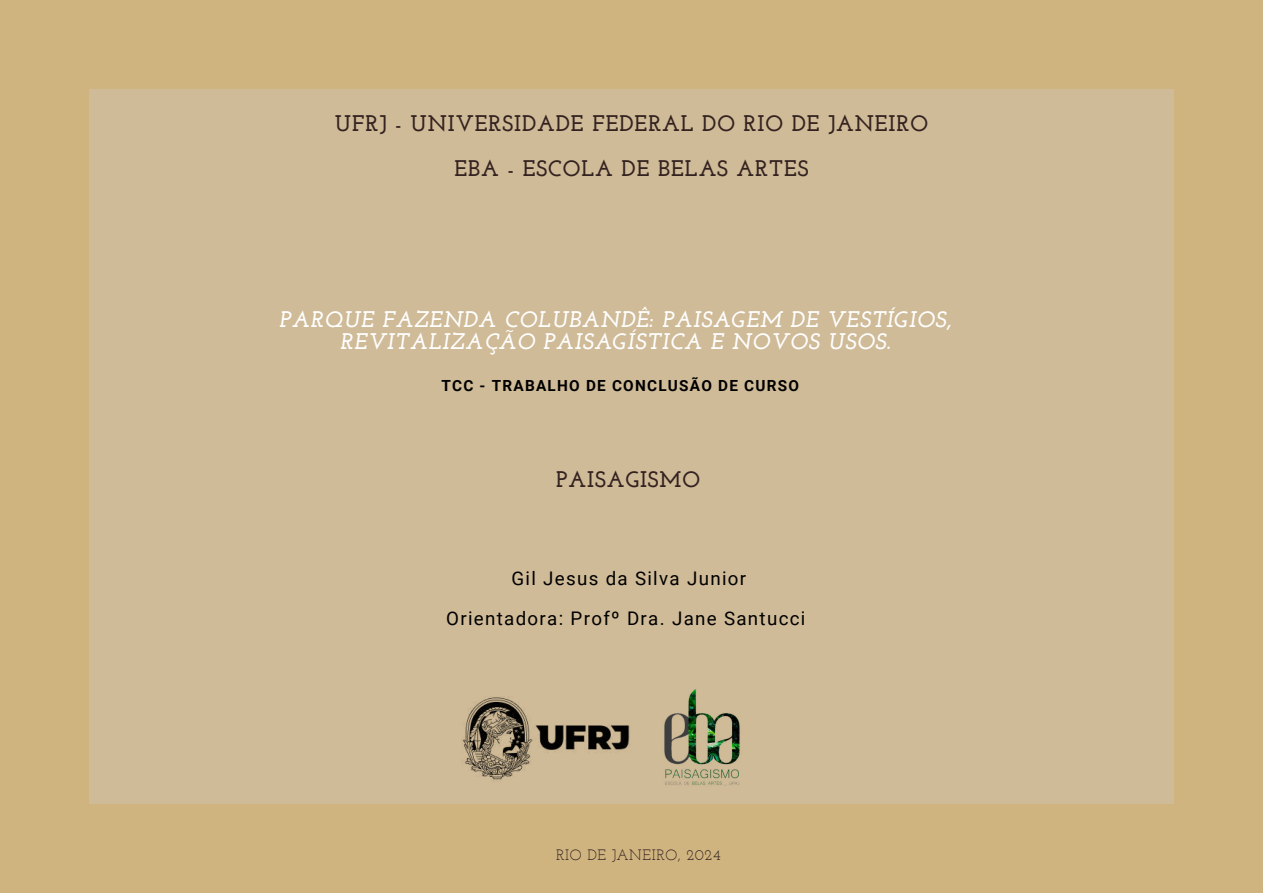
<style>
.page{position:relative;width:1263px;height:893px;background:#cfb47f}
.page>*{position:absolute;margin:0;border:0;box-sizing:border-box;transform-origin:0 0}
.t1{font:italic 700 22.5px/21.4px "Josefin Slab";letter-spacing:.04em;color:#fff;text-align:center}
.t2{font:700 22.5px "Josefin Slab";letter-spacing:.04em;color:#342220}
.t3{font:18.75px "Roboto";letter-spacing:.07em;color:#000}
.t4{font:700 15.3px "Roboto";letter-spacing:.08em;color:#000}
.t5{font:15px "Josefin Slab";letter-spacing:.04em;color:#342220}
</style>
<div class="page">
<div style="left:89px;top:89px;width:1085px;height:715px;background:#d0bb98"></div>
<img style="left:461px;top:696px;width:170px;height:84px">
<img style="left:664px;top:689px;width:76px;height:97px">
<p class="t2" style="left:335px;top:110px;width:595px">UFRJ - UNIVERSIDADE FEDERAL DO RIO DE JANEIRO</p>
<p class="t2" style="left:454px;top:155px;width:356px">EBA - ESCOLA DE BELAS ARTES</p>
<p class="t1" style="left:279px;top:309px;width:674px">PARQUE FAZENDA COLUBANDÊ: PAISAGEM DE VESTÍGIOS,<br>REVITALIZAÇÃO PAISAGÍSTICA E NOVOS USOS.</p>
<p class="t4" style="left:441px;top:374px;width:359px">TCC - TRABALHO DE CONCLUSÃO DE CURSO</p>
<p class="t2" style="left:556px;top:466px;width:146px">PAISAGISMO</p>
<p class="t3" style="left:511px;top:565px;width:236px">Gil Jesus da Silva Junior</p>
<p class="t3" style="left:446px;top:605px;width:361px">Orientadora: Profº Dra. Jane Santucci</p>
<p class="t5" style="left:556px;top:845px;width:166px">RIO DE JANEIRO, 2024</p>
</div>
